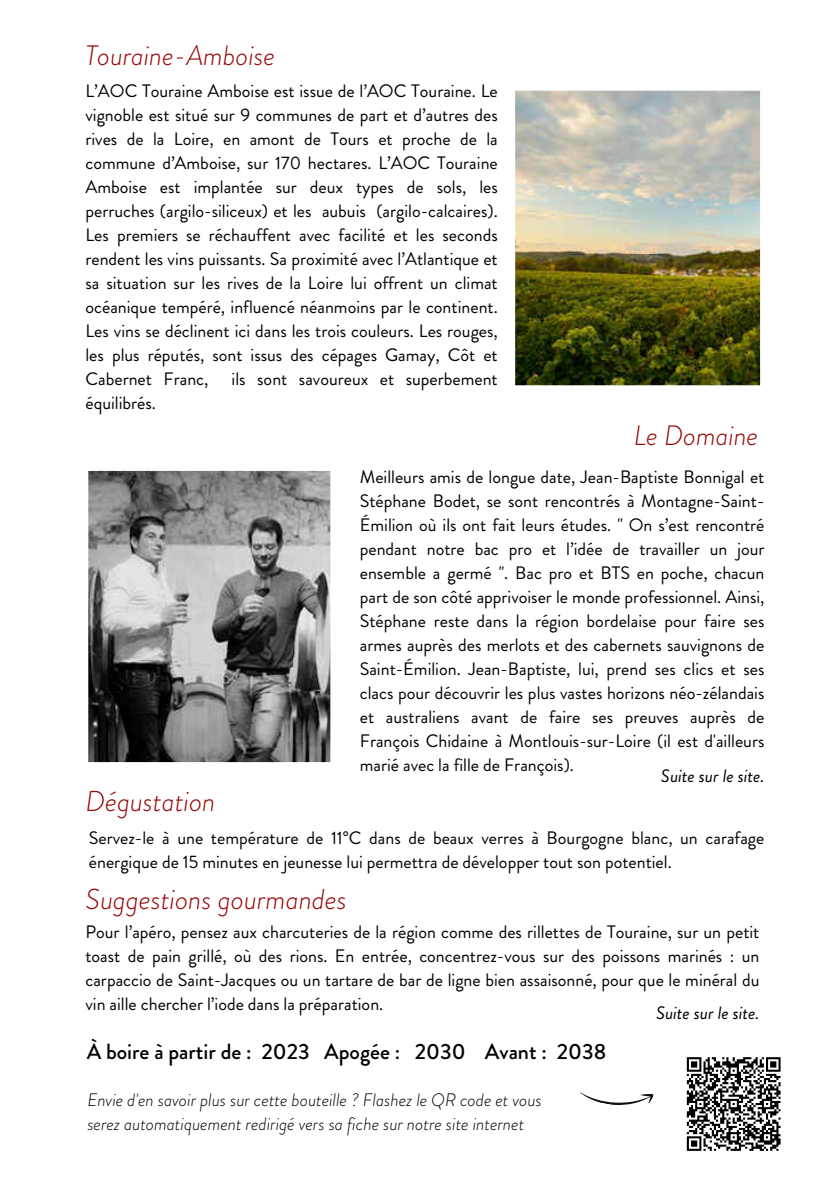
<style>
.page{position:relative;width:839px;height:1191px;background:#fff}
.page>*{position:absolute;margin:0;border:0;box-sizing:border-box;transform-origin:0 0}
.t1{font:italic 300 28.8px "Brandon Grotesque";color:#960607}
.t2{font:italic 300 28px "Brandon Grotesque";color:#960607}
.t3{font:500 22px "Brandon Grotesque";color:#000}
.t4{font:18px/24px "Brandon Grotesque";color:#000;text-align:justify}
.t5{font:italic 300 18px/24px "Brandon Grotesque";color:#000}
.t6{font:italic 18px "Brandon Grotesque";color:#000}
</style>
<div class="page">
<svg style="left:580px;top:1092px;width:73px;height:13px"></svg>
<img style="left:515px;top:90px;width:246px;height:296px">
<svg style="left:88px;top:470px;width:243px;height:293px;background:#7d7d7d"></svg>
<svg style="left:686px;top:1057px;width:95px;height:94px"></svg>
<h2 class="t2" style="left:85px;top:36px;width:191px">Touraine-Amboise</h2>
<p class="t4" style="left:85px;top:80px;width:414px">L’AOC Touraine Amboise est issue de l’AOC Touraine. Le vignoble est situé sur 9 communes de part et d’autres des rives de la Loire, en amont de Tours et proche de la commune d’Amboise, sur 170 hectares. L’AOC Touraine Amboise est implantée sur deux types de sols, les perruches (argilo-siliceux) et les aubuis (argilo-calcaires).<br>Les premiers se réchauffent avec facilité et les seconds rendent les vins puissants. Sa proximité avec l’Atlantique et sa situation sur les rives de la Loire lui offrent un climat océanique tempéré, influencé néanmoins par le continent.<br>Les vins se déclinent ici dans les trois couleurs. Les rouges, les plus réputés, sont issus des cépages Gamay, Côt et Cabernet Franc,</p>
<p class="t4" style="left:231px;top:368px;width:268px">ils sont savoureux et superbement</p>
<p class="t4" style="left:85px;top:392px;width:72px">équilibrés.</p>
<h1 class="t1" style="left:85px;top:781px;width:131px">Dégustation</h1>
<h2 class="t2" style="left:633px;top:416px;width:126px">Le Domaine</h2>
<p class="t4" style="left:360px;top:465px;width:406px">Meilleurs amis de longue date, Jean-Baptiste Bonnigal et Stéphane Bodet, se sont rencontrés à Montagne-Saint-Émilion où ils ont fait leurs études. " On s’est rencontré pendant notre bac pro et l’idée de travailler un jour ensemble a germé ". Bac pro et BTS en poche, chacun part de son côté apprivoiser le monde professionnel. Ainsi, Stéphane reste dans la région bordelaise pour faire ses armes auprès des merlots et des cabernets sauvignons de Saint-Émilion. Jean-Baptiste, lui, prend ses clics et ses clacs pour découvrir les plus vastes horizons néo-zélandais et australiens avant de faire ses preuves auprès de François Chidaine à Montlouis-sur-Loire (il est d'ailleurs marié avec la fille de François).</p>
<p class="t6" style="left:661px;top:764px;width:105px">Suite sur le site.</p>
<p class="t4" style="left:89px;top:826px;width:677px">Servez-le à une température de 11°C dans de beaux verres à Bourgogne blanc, un carafage énergique de 15 minutes en jeunesse lui permettra de développer tout son potentiel.</p>
<h1 class="t1" style="left:85px;top:879px;width:263px">Suggestions gourmandes</h1>
<p class="t4" style="left:85px;top:920px;width:675px">Pour l’apéro, pensez aux charcuteries de la région comme des rillettes de Touraine, sur un petit toast de pain grillé, où des rions. En entrée, concentrez-vous sur des poissons marinés : un carpaccio de Saint-Jacques ou un tartare de bar de ligne bien assaisonné, pour que le minéral du vin aille chercher l’iode dans la préparation.</p>
<p class="t6" style="left:656px;top:1001px;width:105px">Suite sur le site.</p>
<p class="t3" style="left:87px;top:1036px;width:521px">À boire à partir de : 2023 Apogée : 2030 Avant : 2038</p>
<p class="t5" style="left:87px;top:1088px;width:456px">Envie d'en savoir plus sur cette bouteille ? Flashez le QR code et vous serez automatiquement redirigé vers sa fiche sur notre site internet</p>
</div>
